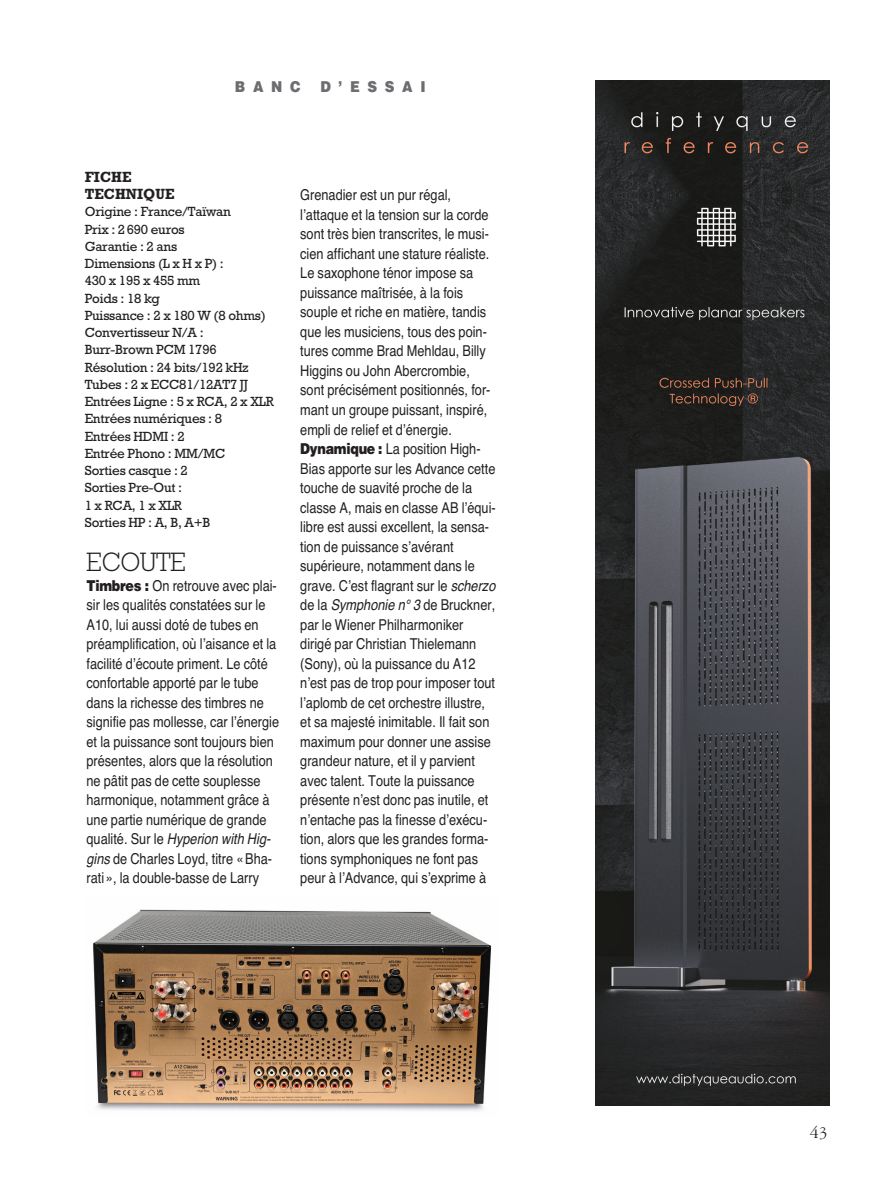
<style>
.page{position:relative;width:893px;height:1191px;background:#fff}
.page>*{position:absolute;margin:0;border:0;box-sizing:border-box;transform-origin:0 0}
.t1{font:300 27px "Rockwell";letter-spacing:-.015em;color:#231f20;scale:.95 1}
.t2{font:18px "Garamond Three";color:#231f20}
.t3{font:15px/19.5px "Helvetica";color:#231f20;scale:.85 1}
.t4{font:700 15px/17.2px "Rockwell";color:#231f20;scale:.95 1}
.t5{font:900 15px "Helvetica";letter-spacing:.565em;color:#6c6d70;scale:.9 1}
.t6{font:13.5px/17.2px "Rockwell";letter-spacing:-.015em;color:#231f20}
.s1{font-weight:900}
.s2{font-style:italic}
</style>
<div class="page">
<img style="left:595px;top:80px;width:234px;height:1025px">
<img style="left:93px;top:909px;width:399px;height:202px">
<p class="t5" style="left:235px;top:78px;width:75px">BANC</p>
<p class="t5" style="left:320px;top:78px;width:118px">D’ESSAI</p>
<p class="t4" style="left:85px;top:170px;width:96px">FICHE<br>TECHNIQUE</p>
<p class="t6" style="left:85px;top:204px;width:191px">Origine : France/Taïwan<br>Prix : 2690 euros<br>Garantie : 2 ans<br>Dimensions (L x H x P) :<br>430 x 195 x 455 mm<br>Poids : 18 kg<br>Puissance : 2 x 180 W (8 ohms)<br>Convertisseur N/A :<br>Burr-Brown PCM 1796<br>Résolution : 24 bits/192 kHz<br>Tubes : 2 x ECC81/12AT7 JJ<br>Entrées Ligne : 5 x RCA, 2 x XLR<br>Entrées numériques : 8<br>Entrées HDMI : 2<br>Entrée Phono : MM/MC<br>Sorties casque : 2<br>Sorties Pre-Out :<br>1xRCA,1xXLR<br>Sorties HP : A, B, A+B</p>
<h1 class="t1" style="left:87px;top:553px;width:106px">ECOUTE</h1>
<p class="t3" style="left:87px;top:575px;width:228px"><span class="s1">Timbres :</span> On retrouve avec plai&shy;sir les qualités constatées sur le A10, lui aussi doté de tubes en préamplification, où l’aisance et la facilité d’écoute priment. Le côté confortable apporté par le tube dans la richesse des timbres ne signifie pas mollesse, car l’énergie et la puissance sont toujours bien présentes, alors que la résolution ne pâtit pas de cette souplesse harmonique, notamment grâce à une partie numérique de grande qualité. Sur le <span class="s2">Hyperion with Hig&shy;gins</span> de Charles Loyd, titre «Bha&shy;rati», la double-basse de Larry</p>
<p class="t3" style="left:300px;top:185px;width:232px">Grenadier est un pur régal, l’attaque et la tension sur la corde sont très bien transcrites, le musi&shy;cien affichant une stature réaliste.<br>Le saxophone ténor impose sa puissance maîtrisée, à la fois souple et riche en matière, tandis que les musiciens, tous des poin&shy;tures comme Brad Mehldau, Billy<br>Higgins ou John Abercrombie, sont précisément positionnés, for&shy;mant un groupe puissant, inspiré, empli de relief et d’énergie.<br><span class="s1">Dynamique :</span> La position High-<br>Bias apporte sur les Advance cette touche de suavité proche de la classe A, mais en classe AB l’équi&shy;libre est aussi excellent, la sensa&shy;tion de puissance s’avérant supérieure, notamment dans le grave. C’est flagrant sur le <span class="s2">scherzo </span>de la <span class="s2">Symphonie n° 3</span> de Bruckner, par le Wiener Philharmoniker dirigé par Christian Thielemann (Sony), où la puissance du A12 n’est pas de trop pour imposer tout l’aplomb de cet orchestre illustre, et sa majesté inimitable. Il fait son maximum pour donner une assise grandeur nature, et il y parvient avec talent. Toute la puissance présente n’est donc pas inutile, et n’entache pas la finesse d’exécu&shy;tion, alors que les grandes forma&shy;tions symphoniques ne font pas peur à l’Advance, qui s’exprime à</p>
<p class="t2" style="left:810px;top:1126px;width:19px">43</p>
</div>
